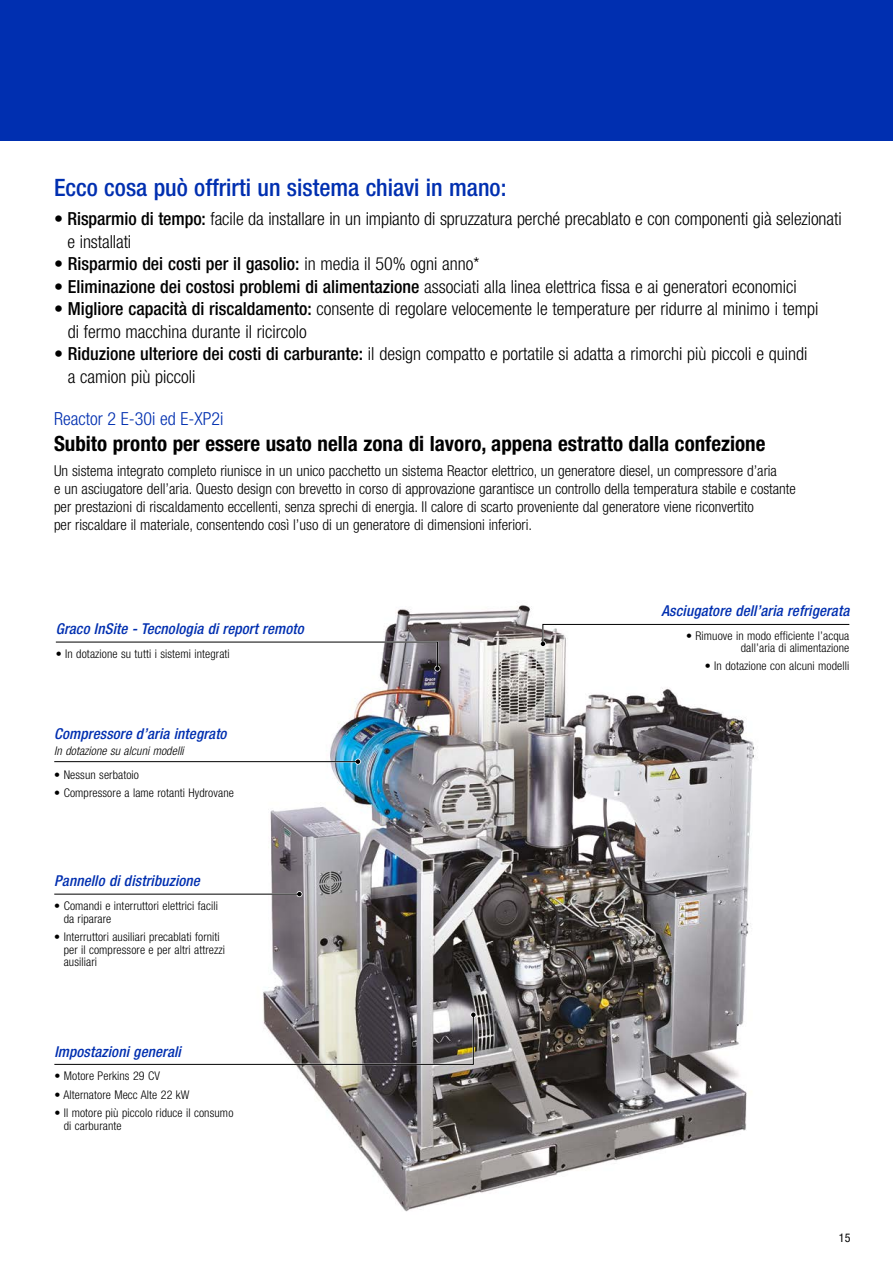
<style>
.page{position:relative;width:893px;height:1263px;background:#fff}
.page>*{position:absolute;margin:0;border:0;box-sizing:border-box;transform-origin:0 0}
.t1{font:500 condensed 24px "Helvetica Neue LT Std";color:#002fb0}
.t2{font:700 condensed 21px "Helvetica Neue LT Std";color:#000}
.t3{font:300 condensed 18px/22.5px "Helvetica Neue LT Std";color:#000}
.t4{font:500 condensed 18px "Helvetica Neue LT Std";color:#000}
.t5{font:300 condensed 18px "Helvetica Neue LT Std";color:#002fb0}
.t6{font:300 condensed 15px/18px "Helvetica Neue LT Std";color:#000}
.t7{font:italic 500 condensed 15px "Helvetica Neue LT Std";letter-spacing:.01em;color:#002fb0}
.t8{font:300 condensed 12px/12.8px "Helvetica Neue LT Std";letter-spacing:.01em;color:#000}
.t9{font:italic 300 condensed 12px "Helvetica Neue LT Std";letter-spacing:.01em;color:#000}
.t10{font:condensed 12px "Helvetica Neue LT Std";color:#000}
.s1{font-weight:500}
.s2{font-weight:300}
</style>
<div class="page">
<div style="left:0;top:0;width:893px;height:140px;background:#002fb0"></div>
<img style="left:222px;top:605px;width:532px;height:607px">
<hr style="left:54px;top:893px;width:245px;height:2px;background:#fff">
<svg style="left:296px;top:891px;width:6px;height:6px"></svg>
<svg style="left:355px;top:759px;width:6px;height:6px"></svg>
<svg style="left:540px;top:623px;width:310px;height:24px"></svg>
<svg style="left:54px;top:1012px;width:422px;height:54px"></svg>
<hr style="left:54px;top:894px;width:245px;height:1px;background:#000">
<hr style="left:54px;top:761px;width:304px;height:1px;background:#000">
<svg style="left:55px;top:640px;width:385px;height:31px"></svg>
<h1 class="t1" style="left:54px;top:173px;width:454px">Ecco cosa può offrirti un sistema chiavi in mano:</h1>
<p class="t3" style="left:68px;top:207px;width:776px;text-indent:-14px">• <span class="s1">Risparmio di tempo:</span> facile da installare in un impianto di spruzzatura perché precablato e con componenti già selezionati e installati</p>
<p class="t4" style="left:54px;top:253px;width:427px"><span class="s2">•</span> Risparmio dei costi per il gasolio: <span class="s2">in media il 50% ogni anno*</span></p>
<p class="t3" style="left:54px;top:275px;width:744px">• <span class="s1">Eliminazione dei costosi problemi di alimentazione</span> associati alla linea elettrica fissa e ai generatori economici</p>
<p class="t3" style="left:68px;top:297px;width:752px;text-indent:-14px">• <span class="s1">Migliore capacità di riscaldamento:</span> consente di regolare velocemente le temperature per ridurre al minimo i tempi di fermo macchina durante il ricircolo</p>
<p class="t3" style="left:68px;top:342px;width:741px;text-indent:-14px">• <span class="s1">Riduzione ulteriore dei costi di carburante:</span> il design compatto e portatile si adatta a rimorchi più piccoli e quindi a camion più piccoli</p>
<p class="t5" style="left:54px;top:409px;width:171px">Reactor 2 E-30i ed E-XP2i</p>
<p class="t2" style="left:54px;top:431px;width:713px">Subito pronto per essere usato nella zona di lavoro, appena estratto dalla confezione</p>
<p class="t6" style="left:54px;top:461px;width:743px">Un sistema integrato completo riunisce in un unico pacchetto un sistema Reactor elettrico, un generatore diesel, un compressore d’aria<br>e un asciugatore dell’aria. Questo design con brevetto in corso di approvazione garantisce un controllo della temperatura stabile e costante per prestazioni di riscaldamento eccellenti, senza sprechi di energia. Il calore di scarto proveniente dal generatore viene riconvertito<br>per riscaldare il materiale, consentendo così l’uso di un generatore di dimensioni inferiori.</p>
<p class="t7" style="left:56px;top:620px;width:249px">Graco InSite - Tecnologia di report remoto</p>
<p class="t8" style="left:56px;top:647px;width:176px">• In dotazione su tutti i sistemi integrati</p>
<p class="t7" style="left:54px;top:725px;width:174px">Compressore d’aria integrato</p>
<p class="t9" style="left:54px;top:744px;width:131px">In dotazione su alcuni modelli</p>
<p class="t8" style="left:54px;top:768px;width:86px">• Nessun serbatoio</p>
<p class="t8" style="left:54px;top:786px;width:181px">• Compressore a lame rotanti Hydrovane</p>
<p class="t7" style="left:54px;top:872px;width:147px">Pannello di distribuzione</p>
<p class="t8" style="left:64px;top:899px;width:156px;text-indent:-9px">• Comandi e interruttori elettrici facili da riparare</p>
<p class="t8" style="left:64px;top:930px;width:163px;text-indent:-9px">• Interruttori ausiliari precablati forniti per il compressore e per altri attrezzi ausiliari</p>
<p class="t7" style="left:54px;top:1043px;width:128px">Impostazioni generali</p>
<p class="t8" style="left:54px;top:1070px;width:107px">• Motore Perkins 29 CV</p>
<p class="t8" style="left:54px;top:1088px;width:137px">• Alternatore Mecc Alte 22 kW</p>
<p class="t8" style="left:64px;top:1106px;width:171px;text-indent:-9px">• Il motore più piccolo riduce il consumo di carburante</p>
<p class="t7" style="left:661px;top:602px;width:189px">Asciugatore dell’aria refrigerata</p>
<p class="t8" style="left:686px;top:629px;width:165px;text-align:right">• Rimuove in modo efficiente l’acqua dall’aria di alimentazione</p>
<p class="t8" style="left:705px;top:660px;width:146px">• In dotazione con alcuni modelli</p>
<p class="t10" style="left:839px;top:1230px;width:13px">15</p>
</div>
